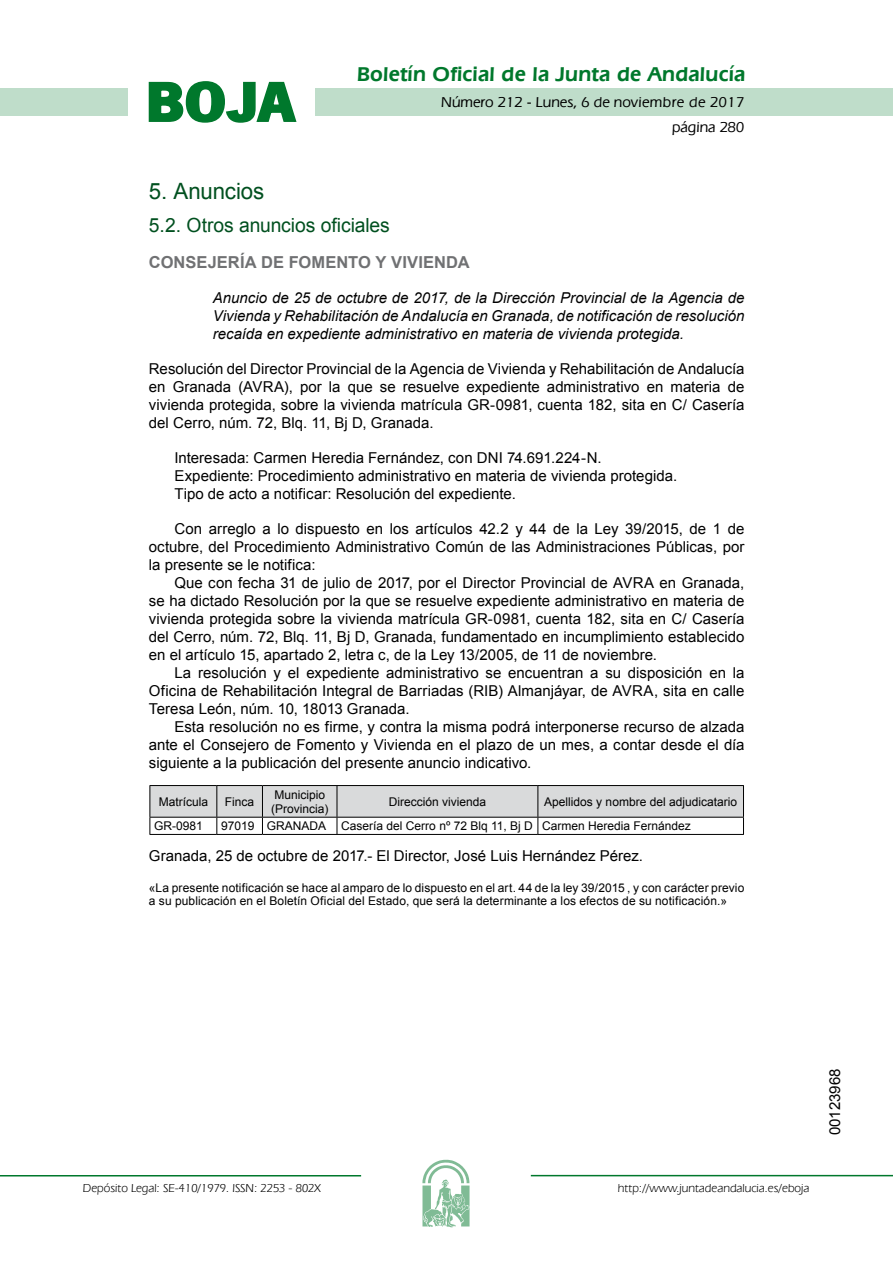
<style>
.page{position:relative;width:893px;height:1263px;background:#fff}
.page>*{position:absolute;margin:0;border:0;box-sizing:border-box;transform-origin:0 0}
.t1{font:700 57.75px "News Got T";color:#00782c;scale:1.14 1}
.t2{font:22.5px "Arial";letter-spacing:-.005em;color:#00501f}
.t3{font:600 21px "Eras IT Cby BT";letter-spacing:.01em;color:#00782c}
.t4{font:19.5px "Arial";letter-spacing:-.005em;color:#00501f}
.t5{font:700 16.5px "Arial";letter-spacing:.005em;color:#707173}
.t6{font:15px/18px "Arial";color:#000;text-align:justify}
.t7{font:italic 15px/18px "Arial";color:#000;text-align:justify}
.t8{font:500 15px/24.5px "Eras IT Cby BT";color:#000;text-align:right}
.t9{font:12px/14.4px "Arial";color:#000}
.t10{font:12px "Eras IT Cby BT";color:#000}
</style>
<div class="page">
<div style="left:315px;top:88px;width:577px;height:28px;background:#bfddca"></div>
<div style="left:0;top:88px;width:128px;height:28px;background:#bfddca"></div>
<hr style="left:0;top:1175px;width:361px;height:2px;background:#00782c">
<svg style="left:422px;top:1159px;width:47px;height:68px"></svg>
<hr style="left:531px;top:1175px;width:361px;height:1px;background:#00782c">
<svg style="left:148px;top:81px;width:149px;height:42px"></svg>
<hr style="left:149px;top:785px;width:68px;height:1px;background:#000">
<hr style="left:217px;top:785px;width:45px;height:1px;background:#000">
<hr style="left:262px;top:785px;width:75px;height:1px;background:#000">
<hr style="left:337px;top:785px;width:201px;height:1px;background:#000">
<hr style="left:538px;top:785px;width:205px;height:1px;background:#000">
<svg style="left:149px;top:786px;width:595px;height:48px"></svg>
<hr style="left:149px;top:834px;width:68px;height:1px;background:#000">
<hr style="left:217px;top:834px;width:45px;height:1px;background:#000">
<hr style="left:262px;top:834px;width:75px;height:1px;background:#000">
<hr style="left:337px;top:834px;width:201px;height:1px;background:#000">
<hr style="left:538px;top:834px;width:205px;height:1px;background:#000">
<h1 class="t1" style="left:145px;top:68px;width:133px">BOJA</h1>
<h3 class="t3" style="left:357px;top:62px;width:390px">Boletín Oficial de la Junta de Andalucía</h3>
<p class="t8" style="left:441px;top:90px;width:305px">Número 212 - Lunes, 6 de noviembre de 2017 página 280</p>
<h2 class="t2" style="left:149px;top:177px;width:117px">5. Anuncios</h2>
<h3 class="t4" style="left:149px;top:212px;width:242px">5.2. Otros anuncios oficiales</h3>
<p class="t5" style="left:149px;top:251px;width:322px">CONSEJERÍA DE FOMENTO Y VIVIENDA</p>
<p class="t7" style="left:213px;top:289px;width:533px">Anuncio de 25 de octubre de 2017, de la Dirección Provincial de la Agencia de Vivienda y Rehabilitación de Andalucía en Granada, de notificación de resolución recaída en expediente administrativo en materia de vivienda protegida.</p>
<p class="t6" style="left:149px;top:360px;width:597px">Resolución del Director Provincial de la Agencia de Vivienda y Rehabilitación de Andalucía en Granada (AVRA), por la que se resuelve expediente administrativo en materia de vivienda protegida, sobre la vivienda matrícula GR-0981, cuenta 182, sita en C/ Casería del Cerro, núm. 72, Blq. 11, Bj D, Granada.</p>
<p class="t6" style="left:174px;top:449px;width:504px;text-align:left">Interesada: Carmen Heredia Fernández, con DNI 74.691.224-N.<br>Expediente: Procedimiento administrativo en materia de vivienda protegida.<br>Tipo de acto a notificar: Resolución del expediente.</p>
<p class="t6" style="left:149px;top:520px;width:597px;text-indent:26px">Con arreglo a lo dispuesto en los artículos 42.2 y 44 de la Ley 39/2015, de 1 de octubre, del Procedimiento Administrativo Común de las Administraciones Públicas, por la presente se le notifica:</p>
<p class="t6" style="left:149px;top:574px;width:597px;text-indent:26px">Que con fecha 31 de julio de 2017, por el Director Provincial de AVRA en Granada, se ha dictado Resolución por la que se resuelve expediente administrativo en materia de vivienda protegida sobre la vivienda matrícula GR-0981, cuenta 182, sita en C/ Casería del Cerro, núm. 72, Blq. 11, Bj D, Granada, fundamentado en incumplimiento establecido en el artículo 15, apartado 2, letra c, de la Ley 13/2005, de 11 de noviembre.</p>
<p class="t6" style="left:149px;top:664px;width:597px;text-indent:26px">La resolución y el expediente administrativo se encuentran a su disposición en la Oficina de Rehabilitación Integral de Barriadas (RIB) Almanjáyar, de AVRA, sita en calle Teresa León, núm. 10, 18013 Granada.</p>
<p class="t6" style="left:149px;top:718px;width:597px;text-indent:26px">Esta resolución no es firme, y contra la misma podrá interponerse recurso de alzada ante el Consejero de Fomento y Vivienda en el plazo de un mes, a contar desde el día siguiente a la publicación del presente anuncio indicativo.</p>
<p class="t9" style="left:159px;top:794px;width:51px">Matrícula</p>
<p class="t9" style="left:225px;top:794px;width:31px">Finca</p>
<p class="t9" style="left:271px;top:787px;width:59px">Municipio (Provincia)</p>
<p class="t9" style="left:389px;top:794px;width:99px">Dirección vivienda</p>
<p class="t9" style="left:544px;top:794px;width:194px">Apellidos y nombre del adjudicatario</p>
<p class="t9" style="left:154px;top:819px;width:50px">GR-0981</p>
<p class="t9" style="left:221px;top:819px;width:106px">97019 GRANADA</p>
<p class="t9" style="left:341px;top:819px;width:351px">Casería del Cerro nº 72 Blq 11, Bj D Carmen Heredia Fernández</p>
<p class="t6" style="left:149px;top:847px;width:495px">Granada, 25 de octubre de 2017.- El Director, José Luis Hernández Pérez.</p>
<p class="t9" style="left:149px;top:881px;width:597px;line-height:13.5px">«La presente notificación se hace al amparo de lo dispuesto en el art. 44 de la ley 39/2015 , y con carácter previo a su publicación en el Boletín Oficial del Estado, que será la determinante a los efectos de su notificación.»</p>
<p class="t10" style="left:83px;top:1181px;width:239px">Depósito Legal: SE-410/1979. ISSN: 2253 - 802X</p>
<p class="t10" style="left:618px;top:1181px;width:193px">http://www.juntadeandalucia.es/eboja</p>
<p class="t6" style="left:826px;top:1135px;width:68px;rotate:-90deg">00123968</p>
</div>
